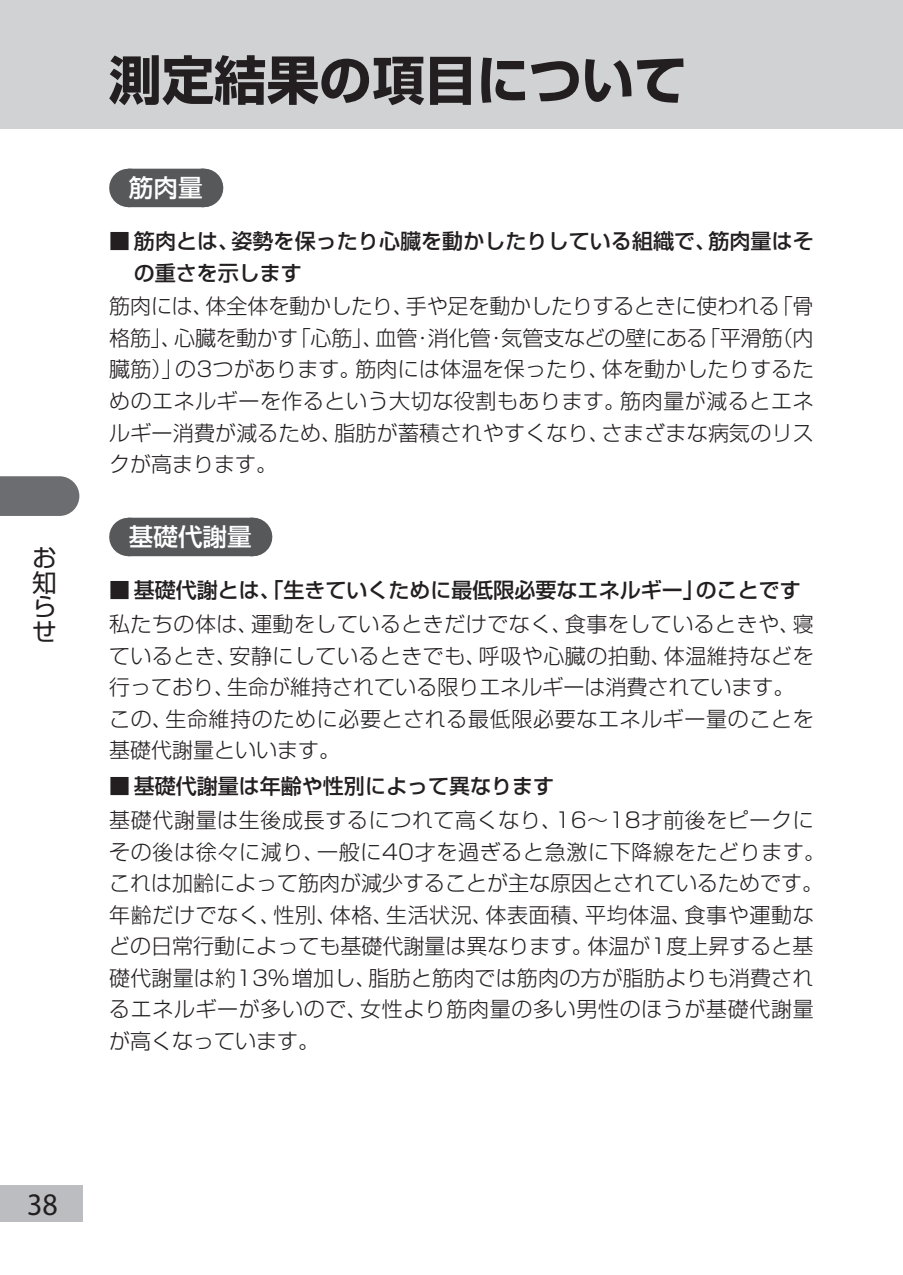
<style>
.page{position:relative;width:903px;height:1275px;background:#fff}
.page>*{position:absolute;margin:0;border:0;box-sizing:border-box;transform-origin:0 0}
.t1{font:700 52.5px "Shin Go Pro";color:#231f20}
.t2{font:31.5px "Myriad Pro";color:#231f20;scale:.95 1}
.t3{font:500 24.5px "Shin Go Pro";color:#fff}
.t4{font:24.5px/24.5px "Shin Go Pro";color:#231f20;text-align:justify}
.t5{font:300 21px/31.5px "Shin Go Pro";letter-spacing:.025em;color:#231f20}
.t6{font:500 21px/31.5px "Shin Go Pro";letter-spacing:.005em;color:#231f20}
.s1{font-weight:400}
.s2{font-weight:500}
</style>
<div class="page">
<div style="left:0;top:1186px;width:82px;height:36px;background:#bcbdc0"></div>
<div style="left:0;top:0;width:903px;height:129px;background:#d1d2d4"></div>
<svg style="left:0;top:476px;width:79px;height:40px;background:#747578"></svg>
<div style="left:128px;top:169px;width:75px;height:38px;background:#57585a"></div>
<hr style="left:203px;top:169px;width:1px;height:38px;background:#57585a">
<div style="left:128px;top:518px;width:124px;height:38px;background:#57585a"></div>
<hr style="left:252px;top:518px;width:1px;height:38px;background:#57585a">
<p class="t4" style="left:32px;top:543px;width:25px">お知らせ</p>
<h1 class="t1" style="left:109px;top:38px;width:579px">測定結果の項目について</h1>
<p class="t3" style="left:129px;top:168px;width:75px">筋肉量</p>
<p class="t6" style="left:134px;top:223px;width:681px;text-indent:-25px"><span class="s1">■</span> 筋肉とは、姿勢を保ったり心臓を動かしたりしている組織で、筋肉量はその重さを示します</p>
<p class="t5" style="left:109px;top:288px;width:706px;text-align:justify">筋肉には、体全体を動かしたり、手や足を動かしたりするときに使われる「骨格筋」、心臓を動かす「心筋」、血管・消化管・気管支などの壁にある「平滑筋（内臓筋）」の3つがあります。筋肉には体温を保ったり、体を動かしたりするためのエネルギーを作るという大切な役割もあります。筋肉量が減るとエネルギー消費が減るため、脂肪が蓄積されやすくなり、さまざまな病気のリスクが高まります。</p>
<p class="t3" style="left:129px;top:517px;width:124px">基礎代謝量</p>
<p class="t5" style="left:109px;top:570px;width:706px;line-height:33.9px"><span class="s1">■</span> <span class="s2">基礎代謝とは、「生きていくために最低限必要なエネルギー」のことです</span>私たちの体は、運動をしているときだけでなく、食事をしているときや、寝</p>
<p class="t5" style="left:109px;top:637px;width:706px">ているとき、安静にしているときでも、呼吸や心臓の拍動、体温維持などを行っており、生命が維持されている限りエネルギーは消費されています。この、生命維持のために必要とされる最低限必要なエネルギー量のことを基礎代謝量といいます。</p>
<p class="t5" style="left:109px;top:767px;width:706px;line-height:33.9px"><span class="s1">■</span> <span class="s2">基礎代謝量は年齢や性別によって異なります<br></span>基礎代謝量は生後成長するにつれて高くなり、16～18才前後をピークに</p>
<p class="t5" style="left:109px;top:834px;width:717px">その後は徐々に減り、一般に40才を過ぎると急激に下降線をたどります。これは加齢によって筋肉が減少することが主な原因とされているためです。年齢だけでなく、性別、体格、生活状況、体表面積、平均体温、食事や運動などの日常行動によっても基礎代謝量は異なります。体温が1度上昇すると基礎代謝量は約13%増加し、脂肪と筋肉では筋肉の方が脂肪よりも消費されるエネルギーが多いので、女性より筋肉量の多い男性のほうが基礎代謝量が高くなっています。</p>
<h2 class="t2" style="left:27px;top:1184px;width:34px">38</h2>
</div>
